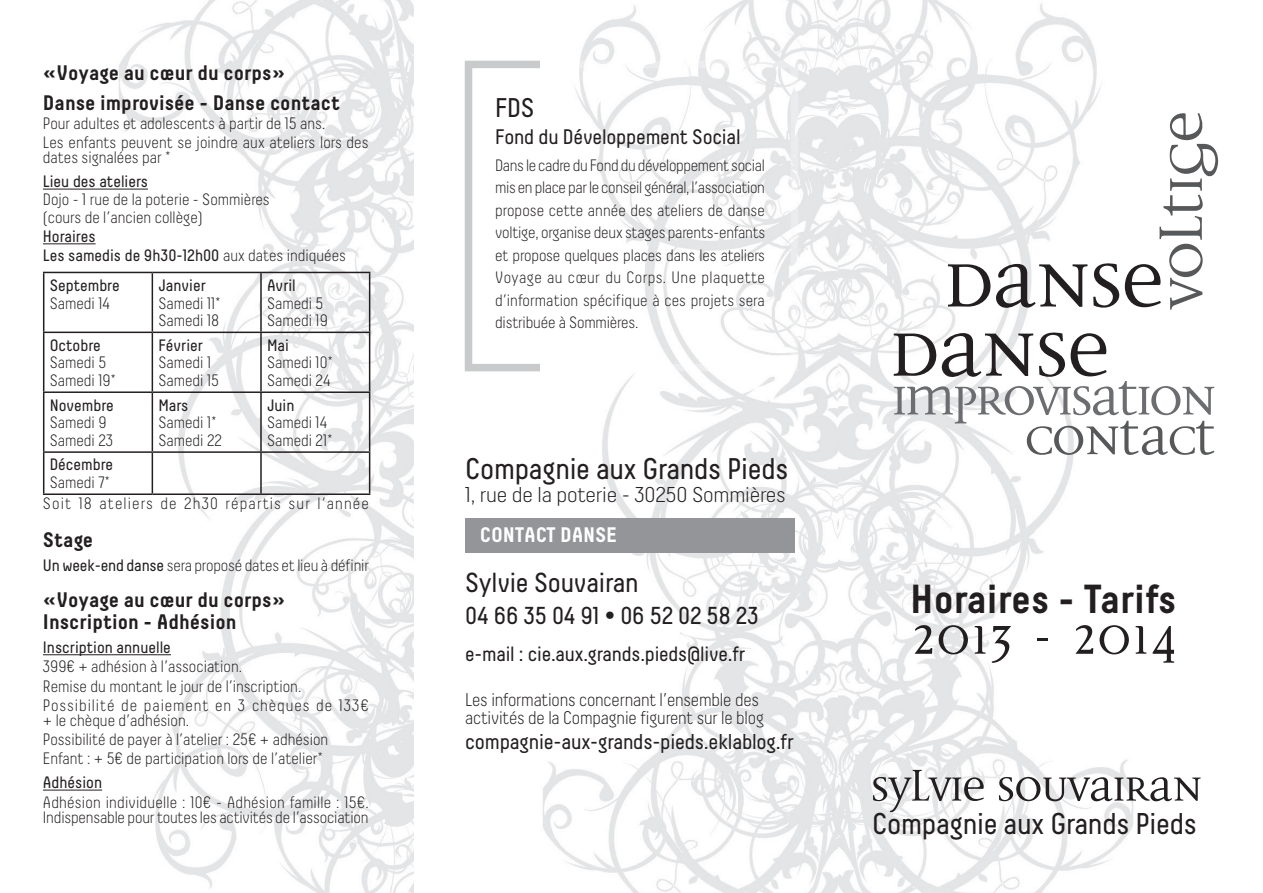
<style>
.page{position:relative;width:1263px;height:893px;background:#fff}
.page>*{position:absolute;margin:0;border:0;box-sizing:border-box;transform-origin:0 0}
.t1{font:109.5px "Disturbance";letter-spacing:-.03em;color:#231f20}
.t2{font:82.5px "Disturbance";letter-spacing:-.03em;color:#57585a}
.t3{font:72px "Disturbance";letter-spacing:-.05em;color:#6c6d70}
.t4{font:72px "Disturbance";letter-spacing:-.03em;color:#231f20}
.t5{font:72px "Disturbance";letter-spacing:-.035em;color:#57585a}
.t6{font:60px "Disturbance";letter-spacing:-.03em;color:#231f20}
.t7{font:700 40.5px "Decima";color:#231f20}
.t8{font:30px "Decima";letter-spacing:-.01em;color:#231f20}
.t9{font:29.85px "Decima";letter-spacing:-.01em;color:#231f20}
.t10{font:27.6px "Decima";letter-spacing:-.01em;color:#231f20}
.t11{font:27px "Decima";color:#231f20}
.t12{font:24.45px "Decima";letter-spacing:-.01em;color:#231f20}
.t13{font:21.45px "Decima";letter-spacing:-.01em;color:#231f20}
.t14{font:300 21.45px "Decima";letter-spacing:-.01em;color:#231f20;scale:1.09 1}
.t15{font:700 21px "Decima";color:#231f20}
.t16{font:21px "Decima";letter-spacing:-.01em;color:#231f20}
.t17{font:700 21px "Decima";letter-spacing:-.01em;color:#fff}
.t18{font:20.7px "Decima";letter-spacing:-.01em;color:#231f20}
.t19{font:300 18.3px/18.3px "Decima";letter-spacing:-.01em;color:#231f20}
.t20{font:300 16.5px/22.5px "Decima";color:#231f20}
.t21{font:16.5px "Decima";color:#231f20}
.t22{font:300 16.5px/15px "Decima";letter-spacing:.055em;color:#231f20}
.t23{font:300 16.5px "Decima";letter-spacing:.07em;color:#231f20}
.s1{font-weight:300}
.s2{font-weight:400}
</style>
<div class="page">
<img style="left:540px;top:0;width:593px;height:893px">
<img style="left:116px;top:0;width:298px;height:893px">
<hr style="left:43px;top:189px;width:105px;height:1px;background:#231f20">
<hr style="left:43px;top:243px;width:53px;height:1px;background:#231f20">
<hr style="left:43px;top:654px;width:128px;height:1px;background:#231f20">
<hr style="left:43px;top:790px;width:59px;height:1px;background:#231f20">
<hr style="left:43px;top:272px;width:109px;height:1px;background:#231f20">
<hr style="left:43px;top:273px;width:1px;height:59px;background:#231f20">
<hr style="left:152px;top:272px;width:109px;height:1px;background:#231f20">
<hr style="left:152px;top:273px;width:1px;height:59px;background:#231f20">
<hr style="left:261px;top:272px;width:109px;height:1px;background:#231f20">
<hr style="left:260px;top:273px;width:2px;height:59px;background:#231f20">
<hr style="left:369px;top:273px;width:1px;height:59px;background:#231f20">
<hr style="left:43px;top:332px;width:109px;height:1px;background:#231f20">
<hr style="left:43px;top:333px;width:1px;height:58px;background:#231f20">
<hr style="left:152px;top:332px;width:109px;height:1px;background:#231f20">
<hr style="left:152px;top:333px;width:1px;height:58px;background:#231f20">
<hr style="left:261px;top:332px;width:109px;height:1px;background:#231f20">
<hr style="left:260px;top:333px;width:2px;height:58px;background:#231f20">
<hr style="left:369px;top:333px;width:1px;height:58px;background:#231f20">
<hr style="left:43px;top:391px;width:109px;height:2px;background:#231f20">
<hr style="left:43px;top:393px;width:1px;height:58px;background:#231f20">
<hr style="left:152px;top:391px;width:109px;height:2px;background:#231f20">
<hr style="left:152px;top:393px;width:1px;height:58px;background:#231f20">
<hr style="left:261px;top:391px;width:109px;height:2px;background:#231f20">
<hr style="left:260px;top:393px;width:2px;height:58px;background:#231f20">
<hr style="left:369px;top:393px;width:1px;height:58px;background:#231f20">
<hr style="left:43px;top:451px;width:109px;height:2px;background:#231f20">
<hr style="left:43px;top:453px;width:1px;height:40px;background:#231f20">
<hr style="left:152px;top:451px;width:109px;height:2px;background:#231f20">
<hr style="left:152px;top:453px;width:1px;height:40px;background:#231f20">
<hr style="left:261px;top:451px;width:109px;height:2px;background:#231f20">
<hr style="left:260px;top:453px;width:2px;height:40px;background:#231f20">
<hr style="left:369px;top:453px;width:1px;height:40px;background:#231f20">
<hr style="left:43px;top:493px;width:109px;height:2px;background:#231f20">
<hr style="left:152px;top:493px;width:109px;height:2px;background:#231f20">
<hr style="left:261px;top:493px;width:109px;height:2px;background:#231f20">
<div style="left:465px;top:61px;width:333px;height:310px;border:8px solid #939598"></div>
<div style="left:465px;top:519px;width:329px;height:34px;background:#939598"></div>
<p class="t15" style="left:43px;top:61px;width:244px">«Voyage au cœur du corps»</p>
<p class="t15" style="left:43px;top:90px;width:299px">Danse improvisée - Danse contact</p>
<p class="t20" style="left:43px;top:112px;width:284px">Pour adultes et adolescents à partir de 15 ans.</p>
<p class="t20" style="left:43px;top:135px;width:327px;line-height:15px">Les enfants peuvent se joindre aux ateliers lors des dates signalées par *</p>
<p class="t21" style="left:43px;top:172px;width:107px">Lieu des ateliers</p>
<p class="t20" style="left:43px;top:188px;width:228px">Dojo - 1 rue de la poterie - Sommières</p>
<p class="t20" style="left:43px;top:206px;width:161px">(cours de l’ancien collège)</p>
<p class="t21" style="left:43px;top:227px;width:54px">Horaires</p>
<p class="t21" style="left:43px;top:246px;width:305px">Les samedis de 9h30-12h00 <span class="s1">aux dates indiquées</span></p>
<p class="t21" style="left:50px;top:276px;width:72px">Septembre</p>
<p class="t20" style="left:50px;top:292px;width:62px">Samedi 14</p>
<p class="t21" style="left:158px;top:276px;width:49px">Janvier</p>
<p class="t20" style="left:158px;top:292px;width:64px">Samedi 11*</p>
<p class="t20" style="left:158px;top:309px;width:62px">Samedi 18</p>
<p class="t21" style="left:267px;top:276px;width:30px">Avril</p>
<p class="t20" style="left:267px;top:292px;width:58px">Samedi 5</p>
<p class="t20" style="left:267px;top:309px;width:62px">Samedi 19</p>
<p class="t21" style="left:50px;top:336px;width:53px">Octobre</p>
<p class="t20" style="left:50px;top:351px;width:58px">Samedi 5</p>
<p class="t20" style="left:50px;top:369px;width:68px">Samedi 19*</p>
<p class="t21" style="left:50px;top:396px;width:66px">Novembre</p>
<p class="t20" style="left:50px;top:411px;width:58px">Samedi 9</p>
<p class="t20" style="left:50px;top:429px;width:65px">Samedi 23</p>
<p class="t21" style="left:158px;top:336px;width:46px">Février</p>
<p class="t20" style="left:158px;top:351px;width:54px">Samedi 1</p>
<p class="t20" style="left:158px;top:369px;width:62px">Samedi 15</p>
<p class="t21" style="left:158px;top:396px;width:32px">Mars</p>
<p class="t20" style="left:158px;top:411px;width:60px">Samedi 1*</p>
<p class="t20" style="left:158px;top:429px;width:65px">Samedi 22</p>
<p class="t21" style="left:267px;top:336px;width:23px">Mai</p>
<p class="t20" style="left:267px;top:351px;width:68px">Samedi 10*</p>
<p class="t20" style="left:267px;top:369px;width:65px">Samedi 24</p>
<p class="t21" style="left:267px;top:396px;width:29px">Juin</p>
<p class="t20" style="left:267px;top:411px;width:62px">Samedi 14</p>
<p class="t20" style="left:267px;top:429px;width:67px">Samedi 21*</p>
<p class="t21" style="left:50px;top:455px;width:65px">Décembre</p>
<p class="t20" style="left:50px;top:471px;width:62px">Samedi 7*</p>
<p class="t23" style="left:43px;top:494px;width:328px">Soit 18 ateliers de 2h30 répartis sur l’année</p>
<p class="t15" style="left:43px;top:527px;width:52px">Stage</p>
<p class="t20" style="left:43px;top:554px;width:328px"><span class="s2">Un week-end danse</span> sera proposé dates et lieu à définir</p>
<p class="t15" style="left:43px;top:587px;width:244px">«Voyage au cœur du corps»</p>
<p class="t15" style="left:43px;top:609px;width:195px">Inscription - Adhésion</p>
<p class="t21" style="left:43px;top:638px;width:130px">Inscription annuelle</p>
<p class="t20" style="left:43px;top:655px;width:201px">399€ + adhésion à l’association.</p>
<p class="t20" style="left:43px;top:675px;width:260px">Remise du montant le jour de l’inscription.</p>
<p class="t22" style="left:43px;top:698px;width:327px">Possibilité de paiement en 3 chèques de 133€ + le chèque d’adhésion.</p>
<p class="t20" style="left:43px;top:728px;width:287px">Possibilité de payer à l’atelier : 25€ + adhésion</p>
<p class="t20" style="left:43px;top:747px;width:282px">Enfant : + 5€ de participation lors de l’atelier*</p>
<p class="t21" style="left:43px;top:773px;width:61px">Adhésion</p>
<p class="t20" style="left:43px;top:794px;width:327px;line-height:15px">Adhésion individuelle : 10€ - Adhésion famille : 15€.<br>Indispensable pour toutes les activités de l’association</p>
<p class="t11" style="left:495px;top:93px;width:41px">FDS</p>
<p class="t16" style="left:495px;top:125px;width:247px">Fond du Développement Social</p>
<p class="t20" style="left:495px;top:154px;width:272px;text-align:justify">Dans le cadre du Fond du développement social mis en place par le conseil général, l’association propose cette année des ateliers de danse voltige, organise deux stages parents-enfants et propose quelques places dans les ateliers Voyage au cœur du Corps. Une plaquette d’information spécifique à ces projets sera distribuée à Sommières.</p>
<p class="t9" style="left:465px;top:451px;width:324px">Compagnie aux Grands Pieds</p>
<p class="t14" style="left:465px;top:482px;width:295px">1, rue de la poterie - 30250 Sommières</p>
<p class="t17" style="left:480px;top:522px;width:139px">CONTACT DANSE</p>
<p class="t10" style="left:465px;top:567px;width:175px">Sylvie Souvairan</p>
<p class="t12" style="left:465px;top:602px;width:295px">04 66 35 04 91 • 06 52 02 58 23</p>
<p class="t18" style="left:465px;top:642px;width:282px">e-mail : cie.aux.grands.pieds@live.fr</p>
<p class="t19" style="left:465px;top:690px;width:300px">Les informations concernant l’ensemble des activités de la Compagnie figurent sur le blog</p>
<p class="t13" style="left:465px;top:729px;width:330px">compagnie-aux-grands-pieds.eklablog.fr</p>
<p class="t2" style="left:1144px;top:310px;width:201px;rotate:-90deg">voltige</p>
<p class="t1" style="left:943px;top:230px;width:223px">Danse</p>
<p class="t1" style="left:889px;top:299px;width:223px">Danse</p>
<p class="t3" style="left:891px;top:364px;width:327px">Improvisation</p>
<p class="t5" style="left:1024px;top:404px;width:194px">Contact</p>
<p class="t7" style="left:910px;top:575px;width:267px">Horaires - Tarifs</p>
<p class="t4" style="left:909px;top:603px;width:270px">2013 - 2014</p>
<p class="t6" style="left:870px;top:758px;width:334px">Sylvie Souvairan</p>
<p class="t8" style="left:872px;top:807px;width:326px">Compagnie aux Grands Pieds</p>
</div>
